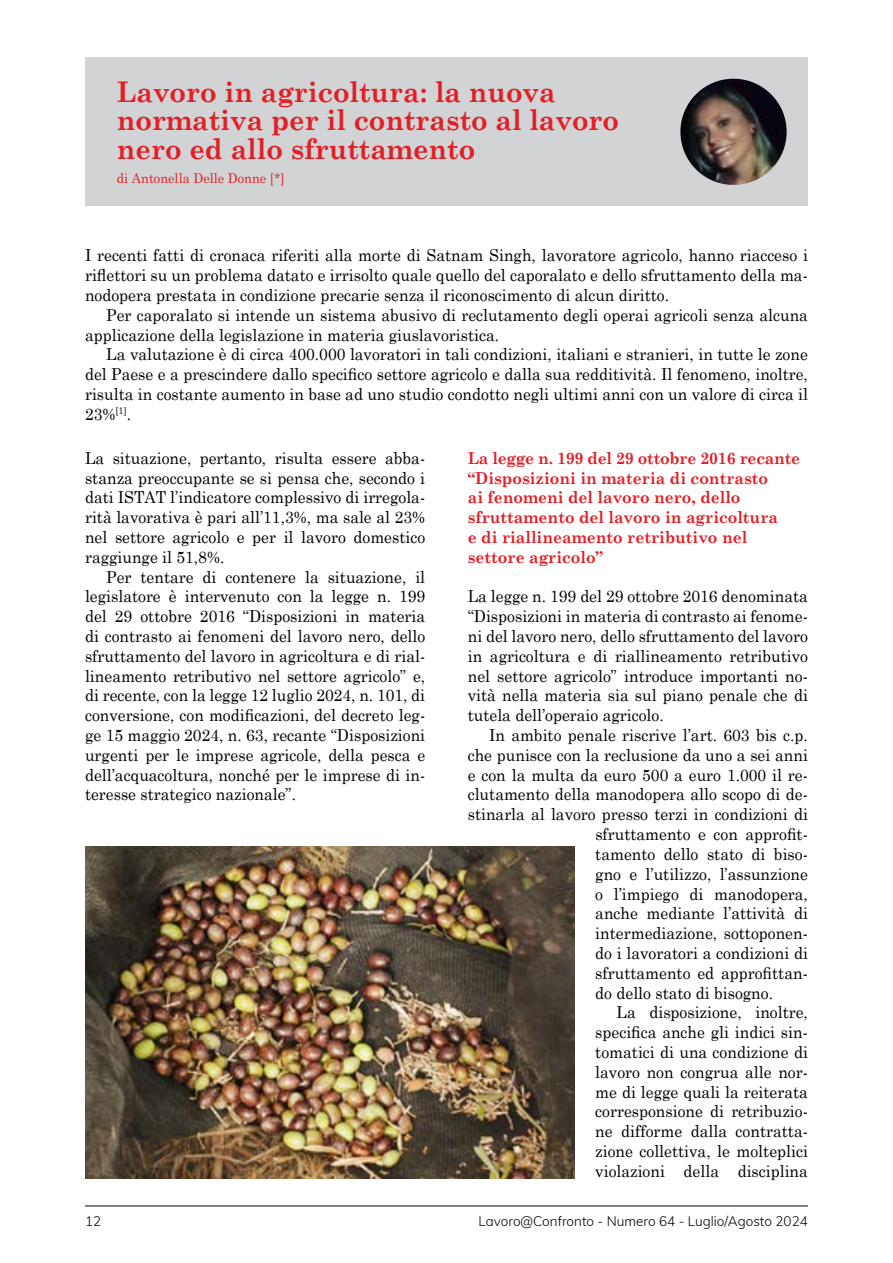
<style>
.page{position:relative;width:893px;height:1263px;background:#fff}
.page>*{position:absolute;margin:0;border:0;box-sizing:border-box;transform-origin:0 0}
.t1{font:700 28.5px/28.5px "Century Schoolbook";color:#e21f26;scale:.95 1}
.t2{font:16.5px/19.8px "Century Schoolbook";color:#000;text-align:justify;scale:.95 1}
.t3{font:700 16.5px/19.8px "Century Schoolbook";color:#e21f26;scale:.95 1}
.t4{font:300 13.5px "Muli";color:#000}
.t5{font:13.5px "Century Schoolbook";color:#e21f26;scale:.95 1}
</style>
<div class="page">
<hr style="left:85px;top:1205px;width:723px;height:1px;background:#000">
<div style="left:85px;top:57px;width:723px;height:149px;background:#d1d3d4"></div>
<img style="left:680px;top:79px;width:107px;height:106px;border-radius:52px">
<img style="left:85px;top:847px;width:489px;height:331px">
<h1 class="t1" style="left:117px;top:76px;width:530px">Lavoro in agricoltura: la nuova normativa per il contrasto al lavoro nero ed allo sfruttamento</h1>
<p class="t5" style="left:117px;top:170px;width:178px">di Antonella Delle Donne [*]</p>
<p class="t2" style="left:85px;top:245px;width:762px">I recenti fatti di cronaca riferiti alla morte di Satnam Singh, lavoratore agricolo, hanno riacceso i riflettori su un problema datato e irrisolto quale quello del caporalato e dello sfruttamento della ma&shy;nodopera prestata in condizione precarie senza il riconoscimento di alcun diritto.</p>
<p class="t2" style="left:85px;top:305px;width:762px;text-indent:21px">Per caporalato si intende un sistema abusivo di reclutamento degli operai agricoli senza alcuna applicazione della legislazione in materia giuslavoristica.</p>
<p class="t2" style="left:85px;top:344px;width:762px;text-indent:21px">La valutazione è di circa 400.000 lavoratori in tali condizioni, italiani e stranieri, in tutte le zone del Paese e a prescindere dallo specifico settore agricolo e dalla sua redditività. Il fenomeno, inoltre, risulta in costante aumento in base ad uno studio condotto negli ultimi anni con un valore di circa il 23%<sup>[1]</sup>.</p>
<p class="t3" style="left:468px;top:448px;width:351px">La legge n. 199 del 29 ottobre 2016 recante “Disposizioni in materia di contrasto<br>ai fenomeni del lavoro nero, dello sfruttamento del lavoro in agricoltura<br>e di riallineamento retributivo nel settore agricolo”</p>
<p class="t2" style="left:468px;top:586px;width:360px">La legge n. 199 del 29 ottobre 2016 denominata “Disposizioni in materia di contrasto ai fenome&shy;ni del lavoro nero, dello sfruttamento del lavoro in agricoltura e di riallineamento retributivo nel settore agricolo” introduce importanti no&shy;vità nella materia sia sul piano penale che di tutela dell’operaio agricolo.</p>
<p class="t2" style="left:489px;top:725px;width:337px">In ambito penale riscrive l’art. 603 bis c.p.</p>
<p class="t2" style="left:468px;top:745px;width:360px">che punisce con la reclusione da uno a sei anni</p>
<p class="t2" style="left:468px;top:764px;width:360px">e con la multa da euro 500 a euro 1.000 il re-</p>
<p class="t2" style="left:468px;top:784px;width:360px">clutamento della manodopera allo scopo di de-</p>
<p class="t2" style="left:468px;top:804px;width:360px">stinarla al lavoro presso terzi in condizioni di</p>
<p class="t2" style="left:595px;top:824px;width:225px">sfruttamento e con approfit-</p>
<p class="t2" style="left:595px;top:844px;width:225px">tamento dello stato di biso-</p>
<p class="t2" style="left:595px;top:863px;width:225px">gno e l’utilizzo, l’assunzione</p>
<p class="t2" style="left:595px;top:883px;width:225px">o l’impiego di manodopera,</p>
<p class="t2" style="left:595px;top:903px;width:225px">anche mediante l’attività di</p>
<p class="t2" style="left:595px;top:923px;width:225px">intermediazione, sottoponen-</p>
<p class="t2" style="left:595px;top:943px;width:225px">do i lavoratori a condizioni di</p>
<p class="t2" style="left:595px;top:962px;width:225px">sfruttamento ed approfittan-</p>
<p class="t2" style="left:595px;top:982px;width:189px">do dello stato di bisogno.</p>
<p class="t2" style="left:617px;top:1002px;width:203px">La disposizione, inoltre,</p>
<p class="t2" style="left:595px;top:1022px;width:225px">specifica anche gli indici sin-</p>
<p class="t2" style="left:595px;top:1042px;width:225px">tomatici di una condizione di</p>
<p class="t2" style="left:595px;top:1061px;width:225px">lavoro non congrua alle nor-</p>
<p class="t2" style="left:595px;top:1081px;width:225px">me di legge quali la reiterata</p>
<p class="t2" style="left:595px;top:1101px;width:225px">corresponsione di retribuzio-</p>
<p class="t2" style="left:595px;top:1121px;width:225px">ne difforme dalla contratta-</p>
<p class="t2" style="left:595px;top:1141px;width:225px">zione collettiva, le molteplici</p>
<p class="t2" style="left:595px;top:1160px;width:225px">violazioni della disciplina</p>
<p class="t2" style="left:85px;top:448px;width:360px">La situazione, pertanto, risulta essere abba&shy;stanza preoccupante se si pensa che, secondo i dati ISTAT l’indicatore complessivo di irregola&shy;rità lavorativa è pari all’11,3%, ma sale al 23% nel settore agricolo e per il lavoro domestico raggiunge il 51,8%.</p>
<p class="t2" style="left:85px;top:566px;width:360px;text-indent:21px">Per tentare di contenere la situazione, il legislatore è intervenuto con la legge n. 199 del 29 ottobre 2016 “Disposizioni in materia di contrasto ai fenomeni del lavoro nero, dello sfruttamento del lavoro in agricoltura e di rial&shy;lineamento retributivo nel settore agricolo” e, di recente, con la legge 12 luglio 2024, n. 101, di conversione, con modificazioni, del decreto leg&shy;ge 15 maggio 2024, n. 63, recante “Disposizioni urgenti per le imprese agricole, della pesca e dell’acquacoltura, nonché per le imprese di in&shy;teresse strategico nazionale”.</p>
<p class="t4" style="left:85px;top:1213px;width:18px">12</p>
<p class="t4" style="left:479px;top:1213px;width:331px">Lavoro@Confronto - Numero 64 - Luglio/Agosto 2024</p>
</div>
